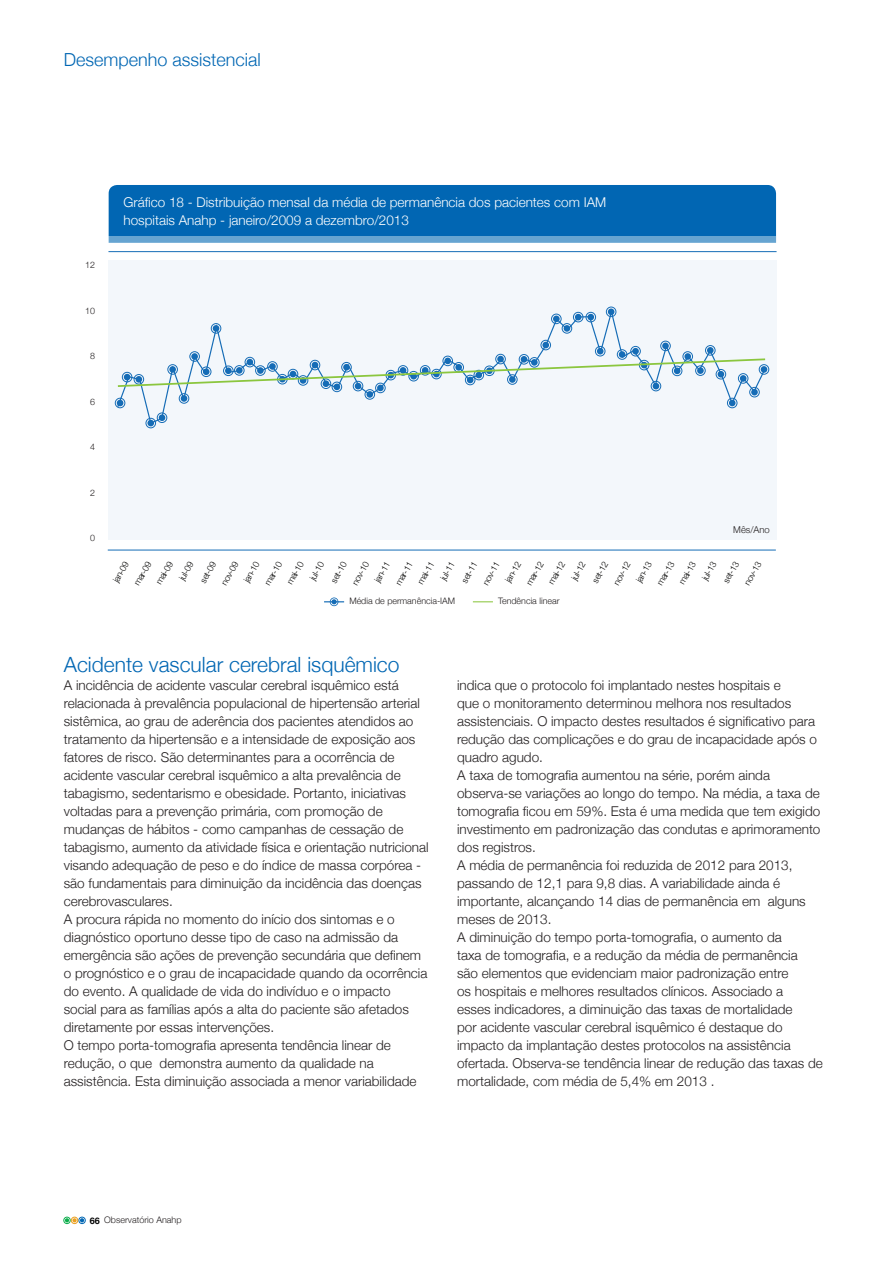
<style>
.page{position:relative;width:893px;height:1263px;background:#fff}
.page>*{position:absolute;margin:0;border:0;box-sizing:border-box;transform-origin:0 0}
._04_texto_corrido{font:300 21px "Helvetica Neue";color:#0166b3}
._16_texto_tabelas_ge{font:300 18px "Helvetica Neue";color:#0066b3}
._04_texto_corrido-2{font:300 13.5px/18px "Helvetica Neue";color:#231f20}
._04_texto_corrido-3{font:300 13.5px "Helvetica Neue";color:#fff}
.t1{font:300 9.45px "Helvetica Neue";color:#231f20}
.t2{font:300 9px "Helvetica Neue";color:#231f20}
.t3{font:300 8.85px/18.6px "Helvetica Neue";color:#050504}
.t4{font:300 8.85px "Helvetica Neue";color:#231f20}
.s1{font-weight:700;color:#000}
</style>
<div class="page">
<div style="left:109px;top:185px;width:667px;height:51px;background:#0166b3"></div>
<div style="left:109px;top:236px;width:667px;height:7px;background:#66a4d1"></div>
<div style="left:108px;top:261px;width:668px;height:279px;background:#f3f7fb"></div>
<svg style="left:324px;top:597px;width:20px;height:9px"></svg>
<svg style="left:473px;top:601px;width:20px;height:1px"></svg>
<hr style="left:108px;top:550px;width:668px;height:1px;background:#156cb6">
<hr style="left:108px;top:251px;width:668px;height:1px;background:#156cb6">
<svg style="left:210px;top:307px;width:409px;height:33px"></svg>
<svg style="left:115px;top:340px;width:654px;height:88px"></svg>
<div style="left:64px;top:1217px;width:6px;height:7px;border:1px solid #0cae4c;border-radius:50%"></div>
<div style="left:79px;top:1217px;width:6px;height:7px;border:1px solid #0166b3;border-radius:50%"></div>
<div style="left:71px;top:1217px;width:7px;height:7px;border:1px solid #eba020;border-radius:50%"></div>
<svg style="left:64px;top:1217px;width:21px;height:6px"></svg>
<p class="_16_texto_tabelas_ge" style="left:64px;top:45px;width:199px">Desempenho assistencial</p>
<p class="t4" style="left:85px;top:258px;width:11px">12</p>
<p class="t4" style="left:85px;top:303px;width:11px">10</p>
<p class="t4" style="left:90px;top:349px;width:6px">8</p>
<p class="t4" style="left:90px;top:394px;width:6px">6</p>
<p class="t4" style="left:90px;top:440px;width:6px">4</p>
<p class="t4" style="left:90px;top:485px;width:6px">2</p>
<p class="t4" style="left:90px;top:531px;width:6px">0</p>
<p class="_04_texto_corrido-3" style="left:124px;top:192px;width:484px">Gráfico 18 - Distribuição mensal da média de permanência dos pacientes com IAM</p>
<p class="_04_texto_corrido-3" style="left:124px;top:210px;width:287px">hospitais Anahp - janeiro/2009 a dezembro/2013</p>
<p class="t1" style="left:733px;top:522px;width:38px">Mês/Ano</p>
<p class="t3" style="left:107px;top:577px;width:24px;rotate:-60deg">jan-09</p>
<p class="t3" style="left:134px;top:570px;width:27px;text-indent:-12px;rotate:-60deg">mar-09 mai-09</p>
<p class="t3" style="left:173px;top:574px;width:21px;rotate:-60deg">jul-09</p>
<p class="t3" style="left:198px;top:569px;width:27px;line-height:19.4px;text-indent:-9px;rotate:-60deg">set-09 nov-09</p>
<p class="t3" style="left:238px;top:577px;width:24px;rotate:-60deg">jan-10</p>
<p class="t3" style="left:264px;top:570px;width:27px;text-indent:-12px;rotate:-60deg">mar-10 mai-10</p>
<p class="t3" style="left:304px;top:574px;width:21px;rotate:-60deg">jul-10</p>
<p class="t3" style="left:329px;top:569px;width:27px;line-height:19.4px;text-indent:-9px;rotate:-60deg">set-10 nov-10</p>
<p class="t3" style="left:368px;top:577px;width:24px;rotate:-60deg">jan-11</p>
<p class="t3" style="left:395px;top:570px;width:27px;text-indent:-12px;rotate:-60deg">mar-11 mai-11</p>
<p class="t3" style="left:434px;top:574px;width:21px;rotate:-60deg">jul-11</p>
<p class="t3" style="left:459px;top:569px;width:27px;line-height:19.4px;text-indent:-9px;rotate:-60deg">set-11 nov-11</p>
<p class="t3" style="left:499px;top:577px;width:24px;rotate:-60deg">jan-12</p>
<p class="t3" style="left:526px;top:570px;width:27px;text-indent:-12px;rotate:-60deg">mar-12 mai-12</p>
<p class="t3" style="left:565px;top:574px;width:21px;rotate:-60deg">jul-12</p>
<p class="t3" style="left:590px;top:569px;width:27px;line-height:19.4px;text-indent:-9px;rotate:-60deg">set-12 nov-12</p>
<p class="t3" style="left:630px;top:577px;width:24px;rotate:-60deg">jan-13</p>
<p class="t3" style="left:656px;top:570px;width:27px;text-indent:-12px;rotate:-60deg">mar-13 mai-13</p>
<p class="t3" style="left:696px;top:574px;width:21px;rotate:-60deg">jul-13</p>
<p class="t3" style="left:721px;top:569px;width:27px;line-height:19.4px;text-indent:-9px;rotate:-60deg">set-13 nov-13</p>
<p class="t4" style="left:349px;top:594px;width:107px">Média de permanência-IAM</p>
<p class="t4" style="left:498px;top:594px;width:63px">Tendência linear</p>
<p class="_04_texto_corrido" style="left:64px;top:648px;width:337px">Acidente vascular cerebral isquêmico</p>
<p class="_04_texto_corrido-2" style="left:64px;top:676px;width:366px">A incidência de acidente vascular cerebral isquêmico está relacionada à prevalência populacional de hipertensão arterial sistêmica, ao grau de aderência dos pacientes atendidos ao tratamento da hipertensão e a intensidade de exposição aos fatores de risco. São determinantes para a ocorrência de acidente vascular cerebral isquêmico a alta prevalência de tabagismo, sedentarismo e obesidade. Portanto, iniciativas voltadas para a prevenção primária, com promoção de mudanças de hábitos - como campanhas de cessação de tabagismo, aumento da atividade física e orientação nutricional visando adequação de peso e do índice de massa corpórea - são fundamentais para diminuição da incidência das doenças cerebrovasculares.</p>
<p class="_04_texto_corrido-2" style="left:64px;top:910px;width:365px">A procura rápida no momento do início dos sintomas e o diagnóstico oportuno desse tipo de caso na admissão da emergência são ações de prevenção secundária que definem o prognóstico e o grau de incapacidade quando da ocorrência do evento. A qualidade de vida do indivíduo e o impacto<br>social para as famílias após a alta do paciente são afetados diretamente por essas intervenções.</p>
<p class="_04_texto_corrido-2" style="left:64px;top:1036px;width:354px">O tempo porta-tomografia apresenta tendência linear de redução, o que demonstra aumento da qualidade na assistência. Esta diminuição associada a menor variabilidade</p>
<p class="_04_texto_corrido-2" style="left:457px;top:676px;width:361px">indica que o protocolo foi implantado nestes hospitais e<br>que o monitoramento determinou melhora nos resultados assistenciais. O impacto destes resultados é significativo para redução das complicações e do grau de incapacidade após o quadro agudo.</p>
<p class="_04_texto_corrido-2" style="left:457px;top:766px;width:365px">A taxa de tomografia aumentou na série, porém ainda observa-se variações ao longo do tempo. Na média, a taxa de tomografia ficou em 59%. Esta é uma medida que tem exigido investimento em padronização das condutas e aprimoramento dos registros.</p>
<p class="_04_texto_corrido-2" style="left:457px;top:856px;width:350px">A média de permanência foi reduzida de 2012 para 2013, passando de 12,1 para 9,8 dias. A variabilidade ainda é importante, alcançando 14 dias de permanência em alguns meses de 2013.</p>
<p class="_04_texto_corrido-2" style="left:457px;top:928px;width:367px">A diminuição do tempo porta-tomografia, o aumento da<br>taxa de tomografia, e a redução da média de permanência<br>são elementos que evidenciam maior padronização entre<br>os hospitais e melhores resultados clínicos. Associado a<br>esses indicadores, a diminuição das taxas de mortalidade<br>por acidente vascular cerebral isquêmico é destaque do impacto da implantação destes protocolos na assistência ofertada. Observa-se tendência linear de redução das taxas de mortalidade, com média de 5,4% em 2013 .</p>
<p class="t2" style="left:90px;top:1213px;width:93px"><span class="s1">66</span> Observatório Anahp</p>
</div>
